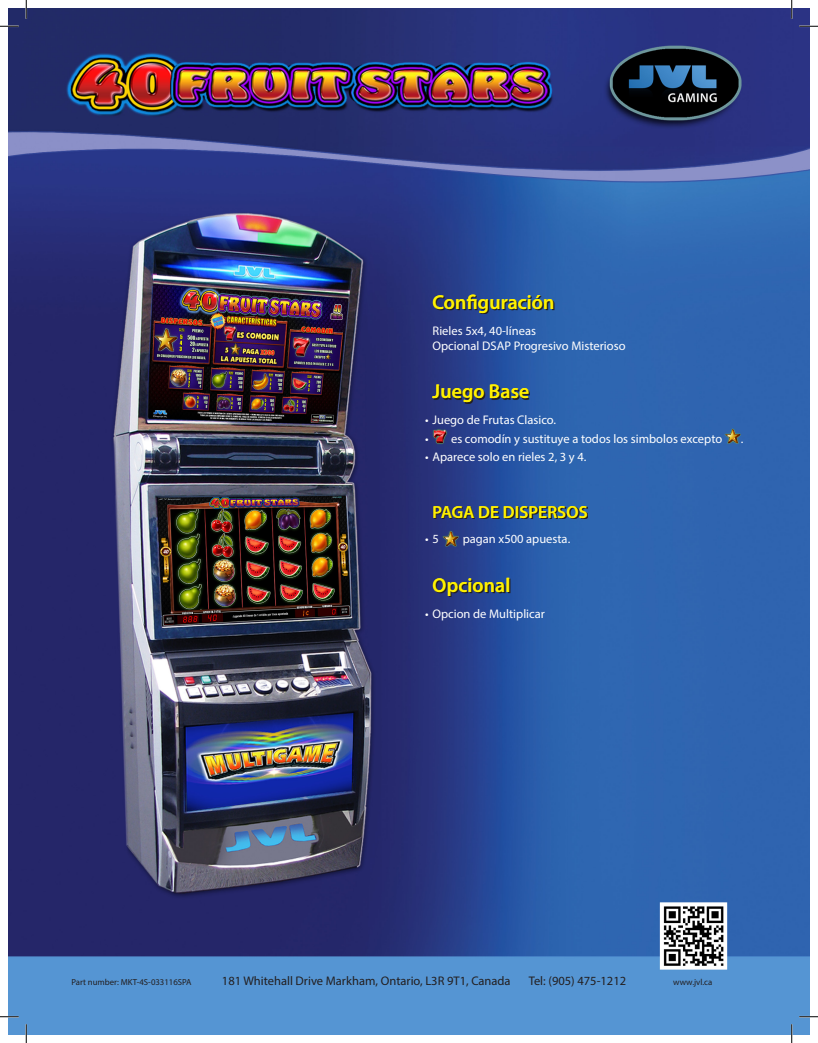
<style>
.page{position:relative;width:818px;height:1043px;background:#fff}
.page>*{position:absolute;margin:0;border:0;box-sizing:border-box;transform-origin:0 0}
.t1{font:600 20px "Myriad Pro";color:#fff101}
.t2{font:600 17.5px "Myriad Pro";color:#fff101}
.t3{font:12.5px "Myriad Pro";color:#fff}
.t4{font:12.5px "Myriad Pro";color:#231f20}
.t5{font:8.75px "Myriad Pro";color:#231f20}
</style>
<div class="page">
<img style="left:9px;top:9px;width:800px;height:1025px">
<svg style="left:434px;top:295px;width:120px;height:19px"></svg>
<svg style="left:433px;top:385px;width:96px;height:18px"></svg>
<svg style="left:434px;top:579px;width:76px;height:18px"></svg>
<svg style="left:434px;top:506px;width:154px;height:13px"></svg>
<img style="left:426px;top:423px;width:27px;height:26px">
<img style="left:719px;top:423px;width:27px;height:26px">
<img style="left:437px;top:525px;width:27px;height:27px">
<svg style="left:0;top:25px;width:19px;height:2px"></svg>
<svg style="left:799px;top:25px;width:19px;height:2px"></svg>
<svg style="left:0;top:1015px;width:19px;height:2px"></svg>
<svg style="left:799px;top:1015px;width:19px;height:2px"></svg>
<svg style="left:25px;top:0;width:2px;height:19px"></svg>
<svg style="left:25px;top:1024px;width:2px;height:18px"></svg>
<svg style="left:790px;top:0;width:2px;height:19px"></svg>
<svg style="left:790px;top:1024px;width:2px;height:18px"></svg>
<p class="t1" style="left:432px;top:289px;width:124px">Configuración</p>
<p class="t3" style="left:432px;top:322px;width:105px">Rieles 5x4, 40-líneas</p>
<p class="t3" style="left:432px;top:337px;width:194px">Opcional DSAP Progresivo Misterioso</p>
<p class="t1" style="left:432px;top:379px;width:98px">Juego Base</p>
<p class="t3" style="left:425px;top:412px;width:132px">• Juego de Frutas Clasico.</p>
<p class="t3" style="left:451px;top:430px;width:273px">es comodín y sustituye a todos los simbolos excepto</p>
<p class="t3" style="left:740px;top:430px;width:4px">.</p>
<p class="t3" style="left:425px;top:449px;width:163px">• Aparece solo en rieles 2, 3 y 4.</p>
<p class="t3" style="left:425px;top:430px;width:5px">•</p>
<p class="t2" style="left:432px;top:500px;width:157px">PAGA DE DISPERSOS</p>
<p class="t3" style="left:425px;top:531px;width:15px">• 5</p>
<p class="t3" style="left:463px;top:531px;width:109px">pagan x500 apuesta.</p>
<p class="t1" style="left:432px;top:572px;width:79px">Opcional</p>
<p class="t3" style="left:425px;top:606px;width:121px">• Opcion de Multiplicar</p>
<p class="t5" style="left:71px;top:976px;width:122px">Part number: MKT-4S-033116SPA</p>
<p class="t4" style="left:222px;top:973px;width:290px">181 Whitehall Drive Markham, Ontario, L3R 9T1, Canada</p>
<p class="t4" style="left:528px;top:973px;width:99px">Tel: (905) 475-1212</p>
<p class="t5" style="left:673px;top:976px;width:41px">www.jvl.ca</p>
</div>
